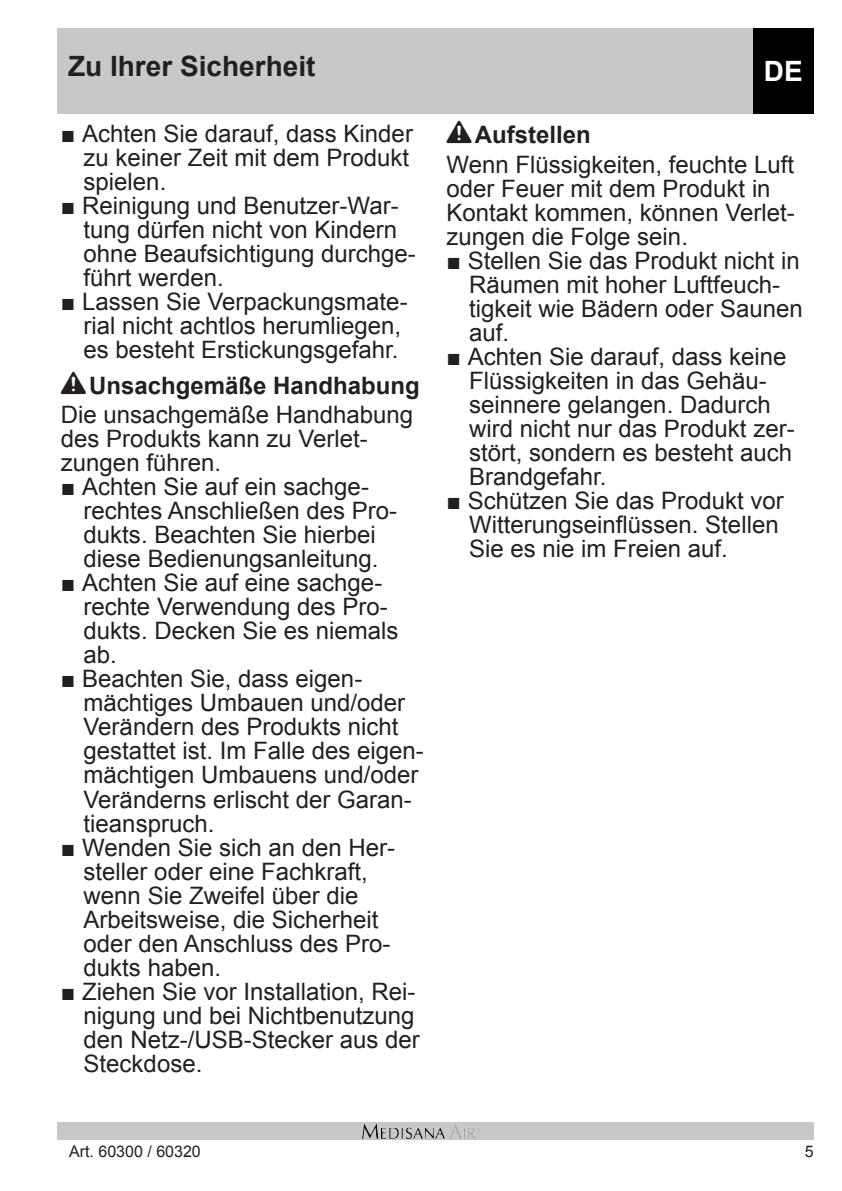
<style>
.page{position:relative;width:842px;height:1191px;background:#fff}
.page>*{position:absolute;margin:0;border:0;box-sizing:border-box;transform-origin:0 0}
.Ü_Head_rechts{font:700 28px "Arial";color:#231f20}
.Ü_Head_Sprache{font:700 28px "Arial";color:#fff}
.Sicherheit_Groß{font:24px/24px "Arial";color:#231f20}
.Sicherheit_Überschri{font:700 24px "Arial";color:#231f20}
.t1{font:16px "Arial";color:#231f20}
.s1{font-family:"Warnzeichen";font-weight:400}
</style>
<div class="page">
<div style="left:57px;top:28px;width:757px;height:85px;background:#c7c8ca"></div>
<div style="left:57px;top:1123px;width:757px;height:17px;background:#c7c8ca"></div>
<img style="left:363px;top:1124px;width:116px;height:14px">
<div style="left:753px;top:29px;width:61px;height:85px;background:#000"></div>
<p class="Ü_Head_rechts" style="left:68px;top:47px;width:249px">Zu Ihrer Sicherheit</p>
<p class="Sicherheit_Groß" style="left:84px;top:122px;width:331px;text-indent:-23px">■ Achten Sie darauf, dass Kinder zu keiner Zeit mit dem Produkt spielen.</p>
<p class="Sicherheit_Groß" style="left:84px;top:194px;width:334px;text-indent:-23px">■ Reinigung und Benutzer-War&shy;tung dürfen nicht von Kindern ohne Beaufsichtigung durchge&shy;führt werden.</p>
<p class="Sicherheit_Groß" style="left:84px;top:290px;width:326px;text-indent:-23px">■ Lassen Sie Verpackungsmate&shy;rial nicht achtlos herumliegen, es besteht Erstickungsgefahr.</p>
<p class="Sicherheit_Überschri" style="left:61px;top:369px;width:360px"><span class="s1">L</span>Unsachgemäße Handhabung</p>
<p class="Sicherheit_Groß" style="left:61px;top:403px;width:354px">Die unsachgemäße Handhabung des Produkts kann zu Verlet&shy;zungen führen.</p>
<p class="Sicherheit_Groß" style="left:84px;top:475px;width:315px;text-indent:-23px">■ Achten Sie auf ein sachge&shy;rechtes Anschließen des Pro&shy;dukts. Beachten Sie hierbei diese Bedienungsanleitung.</p>
<p class="Sicherheit_Groß" style="left:84px;top:571px;width:316px;text-indent:-23px">■ Achten Sie auf eine sachge&shy;rechte Verwendung des Pro&shy;dukts. Decken Sie es niemals ab.</p>
<p class="Sicherheit_Groß" style="left:84px;top:667px;width:342px;text-indent:-23px">■ Beachten Sie, dass eigen&shy;mächtiges Umbauen und/oder<br>Verändern des Produkts nicht gestattet ist. Im Falle des eigen&shy;mächtigen Umbauens und/oder<br>Veränderns erlischt der Garan&shy;tieanspruch.</p>
<p class="Sicherheit_Groß" style="left:84px;top:835px;width:313px;text-indent:-23px">■ Wenden Sie sich an den Her&shy;steller oder eine Fachkraft, wenn Sie Zweifel über die<br>Arbeitsweise, die Sicherheit oder den Anschluss des Pro&shy;dukts haben.</p>
<p class="Sicherheit_Groß" style="left:84px;top:979px;width:338px;text-indent:-23px">■ Ziehen Sie vor Installation, Rei&shy;nigung und bei Nichtbenutzung den Netz-/USB-Stecker aus der<br>Steckdose.</p>
<p class="Ü_Head_Sprache" style="left:764px;top:53px;width:40px">DE</p>
<p class="Sicherheit_Überschri" style="left:446px;top:119px;width:146px"><span class="s1">L</span>Aufstellen</p>
<p class="Sicherheit_Groß" style="left:446px;top:153px;width:350px">Wenn Flüssigkeiten, feuchte Luft oder Feuer mit dem Produkt in<br>Kontakt kommen, können Verlet&shy;zungen die Folge sein.</p>
<p class="Sicherheit_Groß" style="left:469px;top:249px;width:335px;text-indent:-23px">■ Stellen Sie das Produkt nicht in<br>Räumen mit hoher Luftfeuch&shy;tigkeit wie Bädern oder Saunen auf.</p>
<p class="Sicherheit_Groß" style="left:469px;top:345px;width:327px;text-indent:-23px">■ Achten Sie darauf, dass keine<br>Flüssigkeiten in das Gehäu&shy;seinnere gelangen. Dadurch wird nicht nur das Produkt zer&shy;stört, sondern es besteht auch<br>Brandgefahr.</p>
<p class="Sicherheit_Groß" style="left:469px;top:489px;width:316px;text-indent:-23px">■ Schützen Sie das Produkt vor<br>Witterungseinflüssen. Stellen<br>Sie es nie im Freien auf.</p>
<p class="t1" style="left:69px;top:1141px;width:133px">Art. 60300 / 60320</p>
<p class="t1" style="left:805px;top:1141px;width:10px">5</p>
</div>
